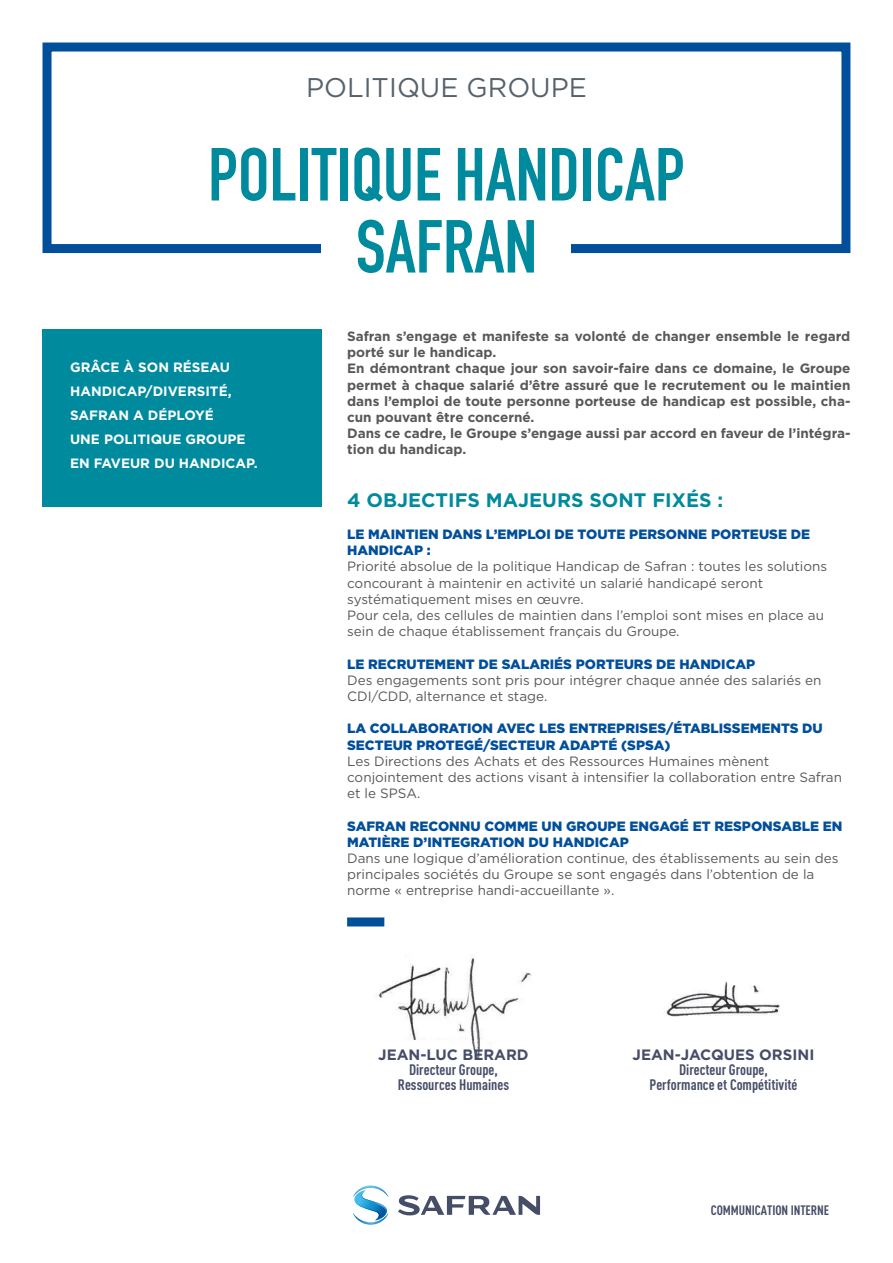
<style>
.page{position:relative;width:893px;height:1263px;background:#fff}
.page>*{position:absolute;margin:0;border:0;box-sizing:border-box;transform-origin:0 0}
.t1{font:73.8px/72px "DIN Engschrift Std";color:#008a9d;text-align:center}
.t2{font:27px "Gotham";color:#56626c}
.t3{font:700 19.5px "Gotham";color:#008a9d}
.t4{font:700 15px/15px "DIN Cond";color:#464d67;text-align:center}
.t5{font:700 15px "Gotham";color:#464d67}
.t6{font:13.5px/16.2px "Gotham";color:#57585a}
.t7{font:700 13.5px/16.2px "Gotham";color:#57585a}
.t8{font:900 13.5px/16.2px "Gotham";color:#014e9b}
.t9{font:700 13.5px/24px "Gotham";color:#fff}
.t10{font:700 13.5px "DIN Cond";letter-spacing:-.005em;color:#464d67}
</style>
<div class="page">
<img style="left:377px;top:958px;width:155px;height:102px">
<div style="left:43px;top:43px;width:807px;height:210px;border:9px solid #014e9b"></div>
<div style="left:322px;top:226px;width:249px;height:54px;background:#fff"></div>
<div style="left:43px;top:330px;width:279px;height:177px;background:#008a9d"></div>
<svg style="left:398px;top:1195px;width:142px;height:20px"></svg>
<svg style="left:353px;top:1185px;width:35px;height:40px"></svg>
<div style="left:347px;top:917px;width:37px;height:9px;background:#014e9b"></div>
<img style="left:663px;top:981px;width:117px;height:36px">
<h2 class="t2" style="left:306px;top:70px;width:282px">POLITIQUE GROUPE</h2>
<h1 class="t1" style="left:208px;top:139px;width:478px">POLITIQUE HANDICAP<br>SAFRAN</h1>
<p class="t9" style="left:70px;top:355px;width:189px">GRÂCE À SON RÉSEAU<br>HANDICAP/DIVERSITÉ,<br>SAFRAN A DÉPLOYÉ<br>UNE POLITIQUE GROUPE<br>EN FAVEUR DU HANDICAP.</p>
<p class="t7" style="left:347px;top:328px;width:505px">Safran s’engage et manifeste sa volonté de changer ensemble le regard porté sur le handicap.<br>En démontrant chaque jour son savoir-faire dans ce domaine, le Groupe permet à chaque salarié d’être assuré que le recrutement ou le maintien dans l’emploi de toute personne porteuse de handicap est possible, cha&shy;cun pouvant être concerné.<br>Dans ce cadre, le Groupe s’engage aussi par accord en faveur de l’intégra&shy;tion du handicap.</p>
<h3 class="t3" style="left:347px;top:487px;width:377px">4 OBJECTIFS MAJEURS SONT FIXÉS :</h3>
<p class="t8" style="left:347px;top:526px;width:464px">LE MAINTIEN DANS L’EMPLOI DE TOUTE PERSONNE PORTEUSE DE<br>HANDICAP :</p>
<p class="t6" style="left:347px;top:558px;width:482px">Priorité absolue de la politique Handicap de Safran : toutes les solutions concourant à maintenir en activité un salarié handicapé seront systématiquement mises en œuvre.<br>Pour cela, des cellules de maintien dans l’emploi sont mises en place au sein de chaque établissement français du Groupe.</p>
<p class="t8" style="left:347px;top:655px;width:410px">LE RECRUTEMENT DE SALARIÉS PORTEURS DE HANDICAP</p>
<p class="t6" style="left:347px;top:671px;width:476px">Des engagements sont pris pour intégrer chaque année des salariés en<br>CDI/CDD, alternance et stage.</p>
<p class="t8" style="left:347px;top:720px;width:477px">LA COLLABORATION AVEC LES ENTREPRISES/ÉTABLISSEMENTS DU<br>SECTEUR PROTEGÉ/SECTEUR ADAPTÉ (SPSA)</p>
<p class="t6" style="left:347px;top:752px;width:496px">Les Directions des Achats et des Ressources Humaines mènent conjointement des actions visant à intensifier la collaboration entre Safran et le SPSA.</p>
<p class="t8" style="left:347px;top:817px;width:497px">SAFRAN RECONNU COMME UN GROUPE ENGAGÉ ET RESPONSABLE EN<br>MATIÈRE D’INTEGRATION DU HANDICAP</p>
<p class="t6" style="left:347px;top:850px;width:493px">Dans une logique d’amélioration continue, des établissements au sein des principales sociétés du Groupe se sont engagés dans l’obtention de la norme « entreprise handi-accueillante ».</p>
<p class="t5" style="left:378px;top:1045px;width:152px">JEAN-LUC BERARD</p>
<p class="t4" style="left:398px;top:1062px;width:113px">Directeur Groupe,<br>Ressources Humaines</p>
<p class="t5" style="left:633px;top:1045px;width:183px">JEAN-JACQUES ORSINI</p>
<p class="t4" style="left:649px;top:1062px;width:149px">Directeur Groupe,<br>Performance et Compétitivité</p>
<p class="t10" style="left:711px;top:1202px;width:120px">COMMUNICATION INTERNE</p>
</div>
